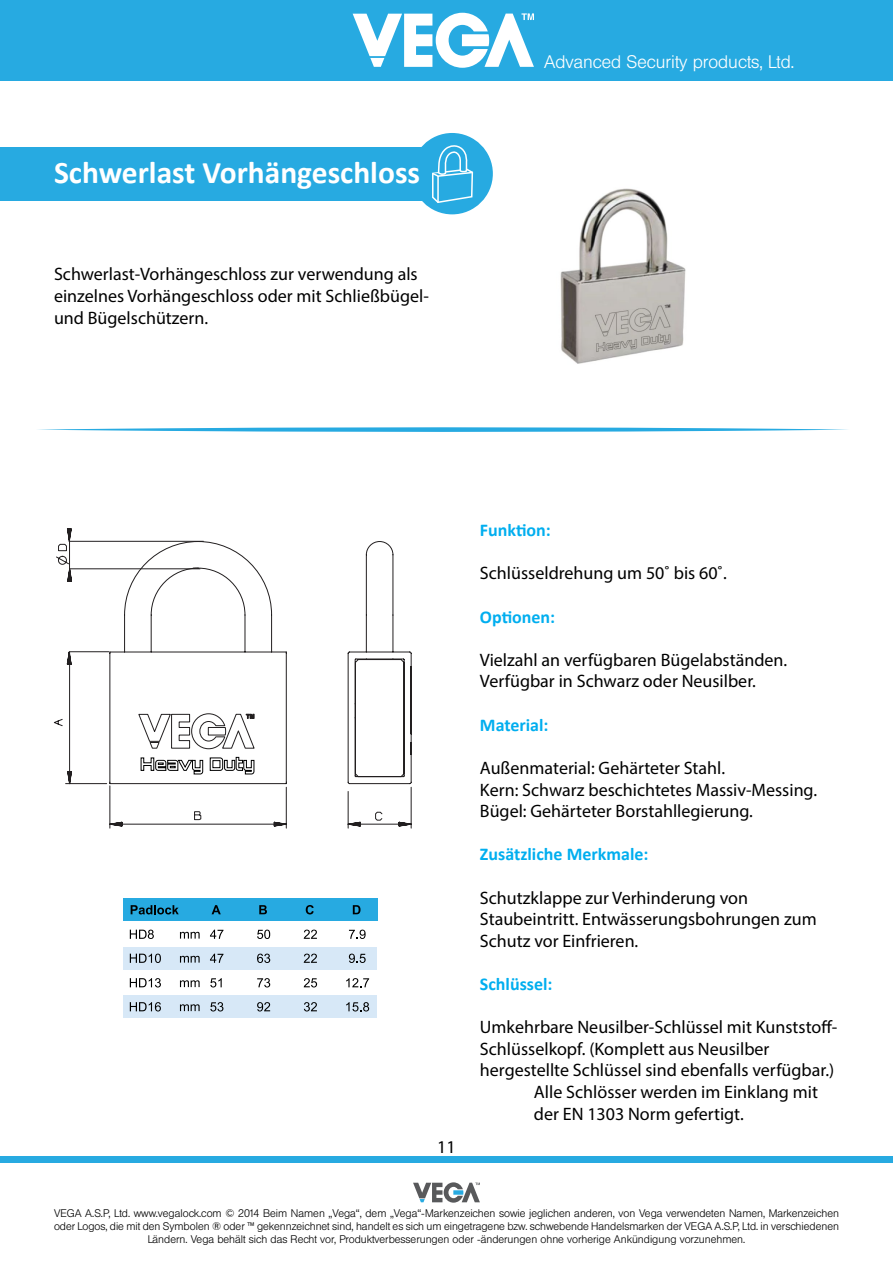
<style>
.page{position:relative;width:893px;height:1263px;background:#fff}
.page>*{position:absolute;margin:0;border:0;box-sizing:border-box;transform-origin:0 0}
.t1{font:700 31.5px "Calibri";color:#fff}
.t2{font:18px/21.6px "Myriad Pro";color:#000}
.t3{font:700 18px "Calibri";color:#00aeef}
.t4{font:300 18px "Helvetica BQ";color:#fff}
.t5{font:300 10.95px/13.2px "Helvetica BQ";color:#000;text-align:center}
</style>
<div class="page">
<svg style="left:413px;top:1182px;width:67px;height:21px"></svg>
<div style="left:0;top:1156px;width:893px;height:6px;background:#27aae1"></div>
<div style="left:0;top:0;width:893px;height:80px;background:#27aae1"></div>
<svg style="left:353px;top:13px;width:181px;height:55px"></svg>
<div style="left:0;top:147px;width:197px;height:53px;background:#27aae1"></div>
<div style="left:36px;top:147px;width:392px;height:53px;background:#27aae1"></div>
<svg style="left:38px;top:427px;width:810px;height:5px"></svg>
<img style="left:560px;top:188px;width:126px;height:176px">
<svg style="left:53px;top:719px;width:10px;height:7px"></svg>
<hr style="left:69px;top:652px;width:1px;height:132px;background:#221f20">
<hr style="left:66px;top:783px;width:41px;height:1px;background:#221f20">
<hr style="left:286px;top:787px;width:1px;height:41px;background:#221f20">
<hr style="left:110px;top:786px;width:1px;height:42px;background:#221f20">
<hr style="left:411px;top:787px;width:1px;height:41px;background:#221f20">
<hr style="left:348px;top:791px;width:1px;height:37px;background:#221f20">
<svg style="left:109px;top:541px;width:303px;height:286px"></svg>
<hr style="left:69px;top:651px;width:40px;height:1px;background:#221f20">
<svg style="left:67px;top:651px;width:5px;height:14px"></svg>
<hr style="left:70px;top:568px;width:130px;height:1px;background:#221f20">
<svg style="left:56px;top:528px;width:16px;height:54px"></svg>
<hr style="left:69px;top:541px;width:134px;height:1px;background:#221f20">
<svg style="left:67px;top:757px;width:136px;height:63px"></svg>
<svg style="left:210px;top:757px;width:44px;height:17px"></svg>
<div style="left:123px;top:898px;width:254px;height:23px;background:#27aae1"></div>
<div style="left:123px;top:947px;width:254px;height:23px;background:#d7e8f7"></div>
<div style="left:123px;top:995px;width:254px;height:23px;background:#d7e8f7"></div>
<svg style="left:212px;top:905px;width:9px;height:9px"></svg>
<svg style="left:259px;top:905px;width:8px;height:9px"></svg>
<svg style="left:306px;top:905px;width:8px;height:9px"></svg>
<svg style="left:353px;top:905px;width:7px;height:9px"></svg>
<svg style="left:130px;top:930px;width:24px;height:9px"></svg>
<svg style="left:180px;top:932px;width:20px;height:6px"></svg>
<svg style="left:210px;top:930px;width:13px;height:9px"></svg>
<svg style="left:257px;top:930px;width:13px;height:9px"></svg>
<svg style="left:304px;top:930px;width:13px;height:9px"></svg>
<svg style="left:349px;top:930px;width:17px;height:9px"></svg>
<svg style="left:130px;top:954px;width:31px;height:9px"></svg>
<svg style="left:180px;top:956px;width:20px;height:6px"></svg>
<svg style="left:210px;top:954px;width:13px;height:9px"></svg>
<svg style="left:257px;top:954px;width:13px;height:9px"></svg>
<svg style="left:304px;top:954px;width:13px;height:9px"></svg>
<svg style="left:349px;top:954px;width:17px;height:9px"></svg>
<svg style="left:130px;top:978px;width:31px;height:9px"></svg>
<svg style="left:210px;top:978px;width:12px;height:9px"></svg>
<svg style="left:257px;top:978px;width:13px;height:9px"></svg>
<svg style="left:304px;top:978px;width:13px;height:9px"></svg>
<svg style="left:346px;top:978px;width:23px;height:9px"></svg>
<svg style="left:130px;top:1002px;width:31px;height:9px"></svg>
<svg style="left:180px;top:1004px;width:20px;height:7px"></svg>
<svg style="left:180px;top:980px;width:20px;height:7px"></svg>
<svg style="left:210px;top:1002px;width:13px;height:9px"></svg>
<svg style="left:257px;top:1002px;width:13px;height:9px"></svg>
<svg style="left:304px;top:1002px;width:13px;height:9px"></svg>
<svg style="left:346px;top:1002px;width:23px;height:9px"></svg>
<svg style="left:131px;top:905px;width:48px;height:9px"></svg>
<div style="left:411px;top:133px;width:82px;height:81px;background:#27aae1;border-radius:50%"></div>
<svg style="left:432px;top:145px;width:42px;height:58px"></svg>
<h1 class="t1" style="left:54px;top:150px;width:368px">Schwerlast Vorhängeschloss</h1>
<p class="t2" style="left:54px;top:263px;width:376px">Schwerlast-Vorhängeschloss zur verwendung als einzelnes Vorhängeschloss oder mit Schließbügel&shy;und Bügelschützern.</p>
<p class="t4" style="left:544px;top:51px;width:251px">Advanced Security products, Ltd.</p>
<p class="t2" style="left:437px;top:1136px;width:20px">11</p>
<p class="t3" style="left:480px;top:517px;width:72px">Funktion:</p>
<p class="t2" style="left:480px;top:562px;width:248px">Schlüsseldrehung um 50˚ bis 60˚.</p>
<p class="t3" style="left:480px;top:604px;width:77px">Optionen:</p>
<p class="t2" style="left:480px;top:649px;width:309px">Vielzahl an verfügbaren Bügelabständen.<br>Verfügbar in Schwarz oder Neusilber.</p>
<p class="t3" style="left:480px;top:712px;width:70px">Material:</p>
<p class="t2" style="left:480px;top:757px;width:339px">Außenmaterial: Gehärteter Stahl.<br>Kern: Schwarz beschichtetes Massiv-Messing.<br>Bügel: Gehärteter Borstahllegierung.</p>
<p class="t3" style="left:480px;top:841px;width:170px">Zusätzliche Merkmale:</p>
<p class="t2" style="left:480px;top:886px;width:338px">Schutzklappe zur Verhinderung von<br>Staubeintritt. Entwässerungsbohrungen zum<br>Schutz vor Einfrieren.</p>
<p class="t3" style="left:480px;top:971px;width:74px">Schlüssel:</p>
<p class="t2" style="left:480px;top:1016px;width:359px">Umkehrbare Neusilber-Schlüssel mit Kunststoff-</p>
<p class="t2" style="left:480px;top:1037px;width:291px">Schlüsselkopf. (Komplett aus Neusilber</p>
<p class="t2" style="left:480px;top:1059px;width:356px">hergestellte Schlüssel sind ebenfalls verfügbar.)</p>
<p class="t2" style="left:534px;top:1081px;width:286px">Alle Schlösser werden im Einklang mit</p>
<p class="t2" style="left:534px;top:1102px;width:211px">der EN 1303 Norm gefertigt.</p>
<p class="t5" style="left:54px;top:1206px;width:786px">VEGA A.S.P, Ltd. www.vegalock.com © 2014 Beim Namen „Vega“, dem „Vega“-Markenzeichen sowie jeglichen anderen, von Vega verwendeten Namen, Markenzeichen oder Logos, die mit den Symbolen ® oder ™ gekennzeichnet sind, handelt es sich um eingetragene bzw. schwebende Handelsmarken der VEGA A.S.P, Ltd. in verschiedenen<br>Ländern. Vega behält sich das Recht vor, Produktverbesserungen oder -änderungen ohne vorherige Ankündigung vorzunehmen.</p>
</div>
